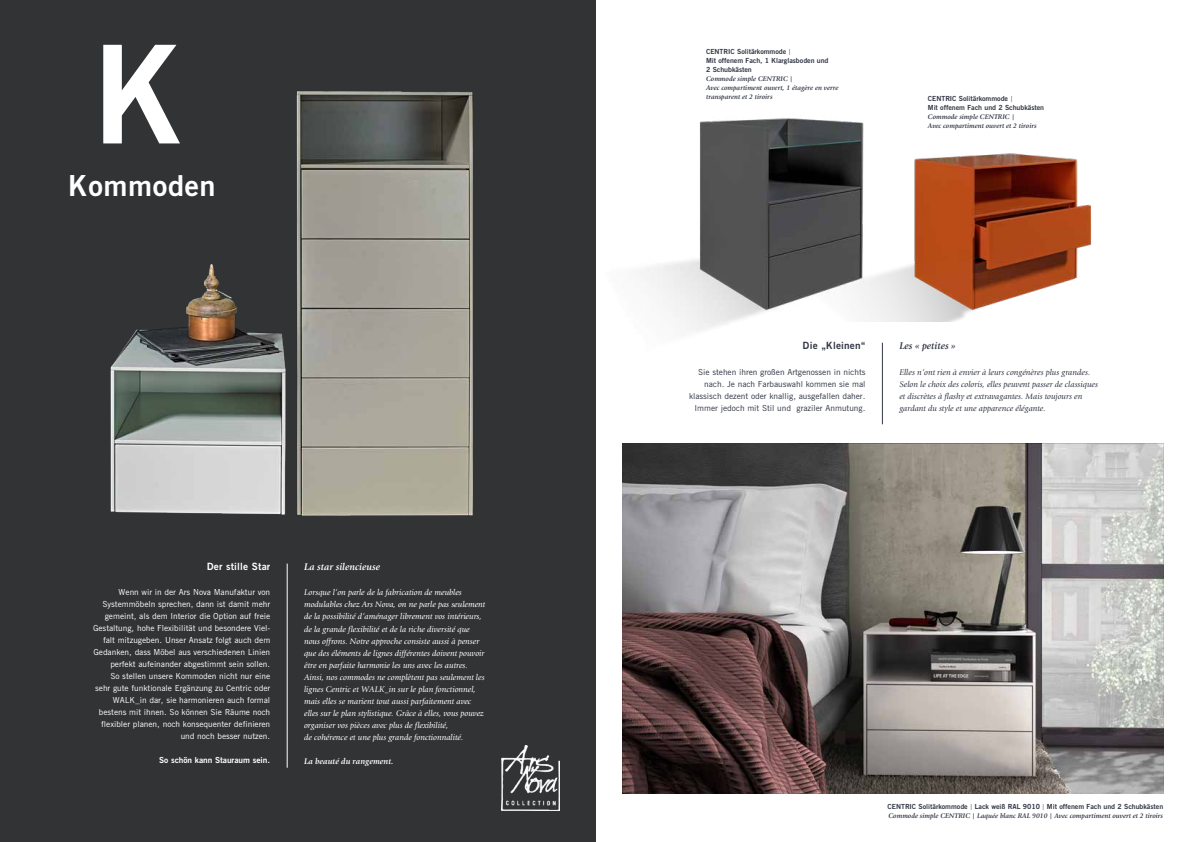
<style>
.page{position:relative;width:1191px;height:842px;background:#fff}
.page>*{position:absolute;margin:0;border:0;box-sizing:border-box;transform-origin:0 0}
.t1{font:136.4px "Cg Trade Bd No 2";color:#fff}
.t2{font:29px "Cg Trade Bd No 2";letter-spacing:.02em;color:#fff}
.t3{font:italic 700 10px "Giovanni Itc T";color:#fff}
.t4{font:10px "Cg Trade Bd No 2";letter-spacing:.02em;color:#fff}
.t5{font:10px "Cg Trade Bd No 2";letter-spacing:.02em;color:#323745}
.t6{font:italic 700 10px "Giovanni Itc T";color:#323745}
.t7{font:italic 8.5px/12px "Giovanni Itc T";color:#fff}
.t8{font:italic 8.5px/12px "Giovanni Itc T";color:#323745}
.t9{font:italic 700 8.5px "Giovanni Itc T";color:#fff}
.t10{font:8.3px/12px "Cg Trade";color:#fff;text-align:right}
.t11{font:8.3px/12px "Cg Trade";color:#323745;text-align:right}
.t12{font:8.3px "Cg Trade Bd No 2";color:#fff}
.t13{font:italic 700 7px/9px "Giovanni Itc T";color:#323745}
.t14{font:7px/9px "Cg Trade Bd No 2";color:#323745}
</style>
<div class="page">
<div style="left:0;top:0;width:595px;height:842px;background:#323335"></div>
<img style="left:623px;top:443px;width:540px;height:351px">
<img style="left:110px;top:91px;width:363px;height:425px">
<img style="left:501px;top:746px;width:58px;height:65px">
<img style="left:874px;top:153px;width:217px;height:168px">
<img style="left:595px;top:112px;width:279px;height:239px">
<hr style="left:882px;top:343px;width:1px;height:81px;background:#323745">
<hr style="left:287px;top:564px;width:1px;height:204px;background:#fff">
<h1 class="t1" style="left:94px;top:3px;width:92px">K</h1>
<h2 class="t2" style="left:69px;top:166px;width:148px">Kommoden</h2>
<p class="t4" style="left:207px;top:560px;width:65px">Der stille Star</p>
<p class="t3" style="left:304px;top:561px;width:77px">La star silencieuse</p>
<p class="t10" style="left:93px;top:586px;width:179px">Wenn wir in der Ars Nova Manufaktur von Systemmöbeln sprechen, dann ist damit mehr gemeint, als dem Interior die Option auf freie Gestaltung, hohe Flexibilität und besondere Viel&shy;falt mitzugeben. Unser Ansatz folgt auch dem Gedanken, dass Möbel aus verschiedenen Linien perfekt aufeinander abgestimmt sein sollen.<br>So stellen unsere Kommoden nicht nur eine<br>sehr gute funktionale Ergänzung zu Centric oder WALK_in dar, sie harmonieren auch formal bestens mit ihnen. So können Sie Räume noch flexibler planen, noch konsequenter definieren und noch besser nutzen.</p>
<p class="t12" style="left:159px;top:755px;width:113px">So schön kann Stauraum sein.</p>
<p class="t7" style="left:304px;top:587px;width:183px">Lorsque l‘on parle de la fabrication de meubles modulables chez Ars Nova, on ne parle pas seulement de la possibilité d‘aménager librement vos intérieurs, de la grande flexibilité et de la riche diversité que nous offrons. Notre approche consiste aussi à penser que des éléments de lignes différentes doivent pouvoir être en parfaite harmonie les uns avec les autres.<br>Ainsi, nos commodes ne complètent pas seulement les lignes Centric et WALK_in sur le plan fonctionnel, mais elles se marient tout aussi parfaitement avec elles sur le plan stylistique. Grâce à elles, vous pouvez organiser vos pièces avec plus de flexibilité,<br>de cohérence et une plus grande fonctionnalité.</p>
<p class="t9" style="left:304px;top:756px;width:91px">La beauté du rangement.</p>
<p class="t14" style="left:706px;top:46px;width:124px">CENTRIC Solitärkommode |<br>Mit offenem Fach, 1 Klarglasboden und<br>2 Schubkästen</p>
<p class="t13" style="left:706px;top:74px;width:134px">Commode simple CENTRIC |<br>Avec compartiment ouvert, 1 étagère en verre transparent et 2 tiroirs</p>
<p class="t14" style="left:928px;top:94px;width:118px">CENTRIC Solitärkommode |<br>Mit offenem Fach und 2 Schubkästen</p>
<p class="t13" style="left:928px;top:112px;width:110px">Commode simple CENTRIC |<br>Avec compartiment ouvert et 2 tiroirs</p>
<p class="t5" style="left:803px;top:339px;width:64px">Die „Kleinen“</p>
<p class="t6" style="left:899px;top:340px;width:58px">Les « petites »</p>
<p class="t11" style="left:689px;top:365px;width:178px">Sie stehen ihren großen Artgenossen in nichts nach. Je nach Farbauswahl kommen sie mal klassisch dezent oder knallig, ausgefallen daher.<br>Immer jedoch mit Stil und graziler Anmutung.</p>
<p class="t8" style="left:899px;top:366px;width:200px">Elles n‘ont rien à envier à leurs congénères plus grandes.<br>Selon le choix des coloris, elles peuvent passer de classiques et discrètes à flashy et extravagantes. Mais toujours en gardant du style et une apparence élégante.</p>
<p class="t14" style="left:887px;top:801px;width:277px">CENTRIC Solitärkommode | Lack weiß RAL 9010 | Mit offenem Fach und 2 Schubkästen</p>
<p class="t13" style="left:888px;top:811px;width:276px">Commode simple CENTRIC | Laquée blanc RAL 9010 | Avec compartiment ouvert et 2 tiroirs</p>
</div>
